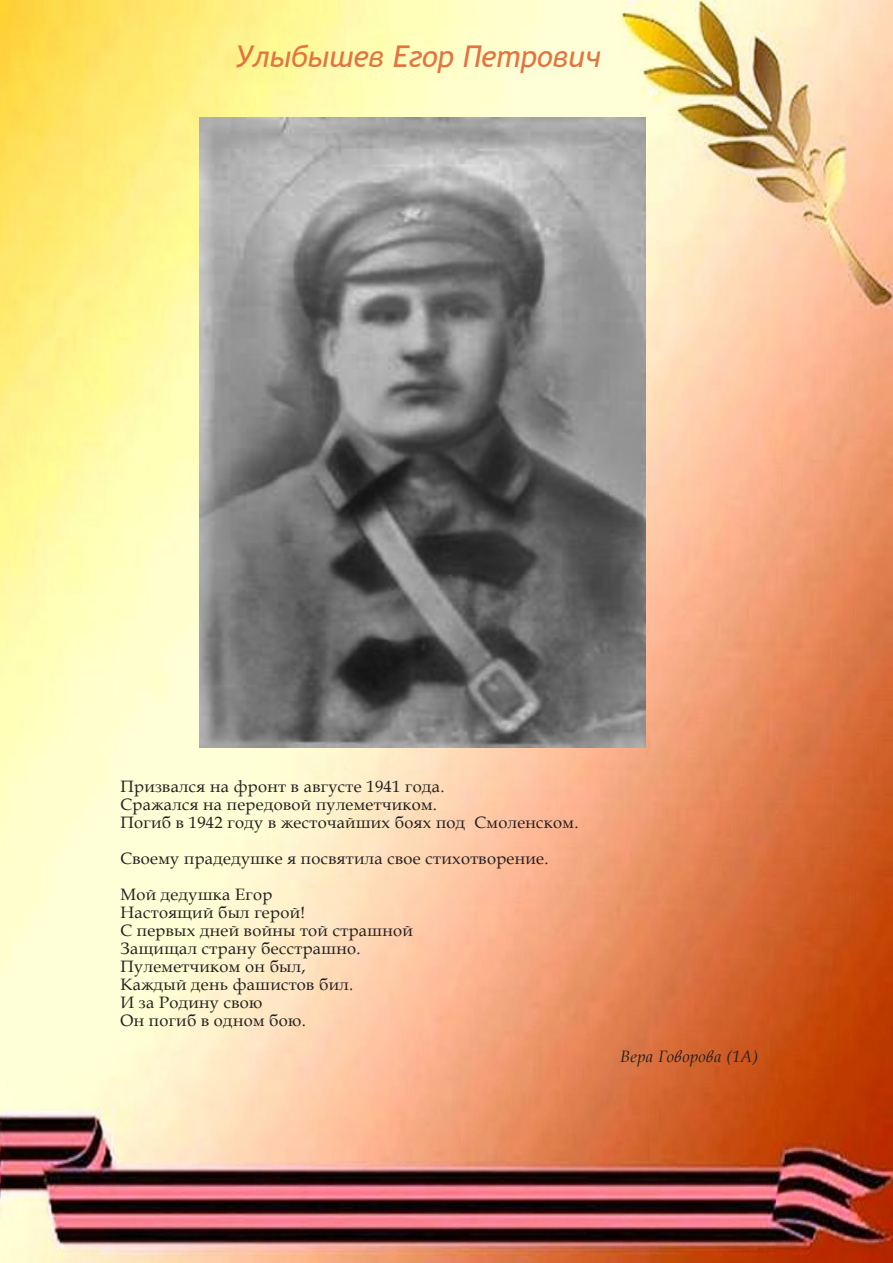
<style>
.page{position:relative;width:893px;height:1263px;background:#fff}
.page>*{position:absolute;margin:0;border:0;box-sizing:border-box;transform-origin:0 0}
.t1{font:italic 30px "Trebuchet MS";color:#e37341}
.t2{font:16.5px "Book Antiqua";letter-spacing:.02em;color:#231f20}
.t3{font:italic 16.5px "Book Antiqua";letter-spacing:.02em;color:#231f20}
</style>
<div class="page">
<img style="left:0;top:0;width:893px;height:1263px">
<img style="left:200px;top:118px;width:446px;height:629px">
<p class="t1" style="left:236px;top:38px;width:367px">Улыбышев Егор Петрович</p>
<p class="t2" style="left:120px;top:775px;width:326px">Призвался на фронт в августе 1941 года.</p>
<p class="t2" style="left:120px;top:793px;width:318px">Сражался на передовой пулеметчиком.</p>
<p class="t2" style="left:120px;top:811px;width:459px">Погиб в 1942 году в жесточайших боях под Смоленском.</p>
<p class="t2" style="left:120px;top:847px;width:430px">Своему прадедушке я посвятила свое стихотворение.</p>
<p class="t2" style="left:120px;top:883px;width:153px">Мой дедушка Егор</p>
<p class="t2" style="left:120px;top:901px;width:186px">Настоящий был герой!</p>
<p class="t2" style="left:120px;top:919px;width:294px">С первых дней войны той страшной</p>
<p class="t2" style="left:120px;top:937px;width:242px">Защищал страну бесстрашно.</p>
<p class="t2" style="left:120px;top:955px;width:186px">Пулеметчиком он был,</p>
<p class="t2" style="left:120px;top:973px;width:234px">Каждый день фашистов бил.</p>
<p class="t2" style="left:120px;top:991px;width:143px">И за Родину свою</p>
<p class="t2" style="left:120px;top:1009px;width:187px">Он погиб в одном бою.</p>
<p class="t3" style="left:620px;top:1045px;width:140px">Вера Говорова (1А)</p>
</div>
